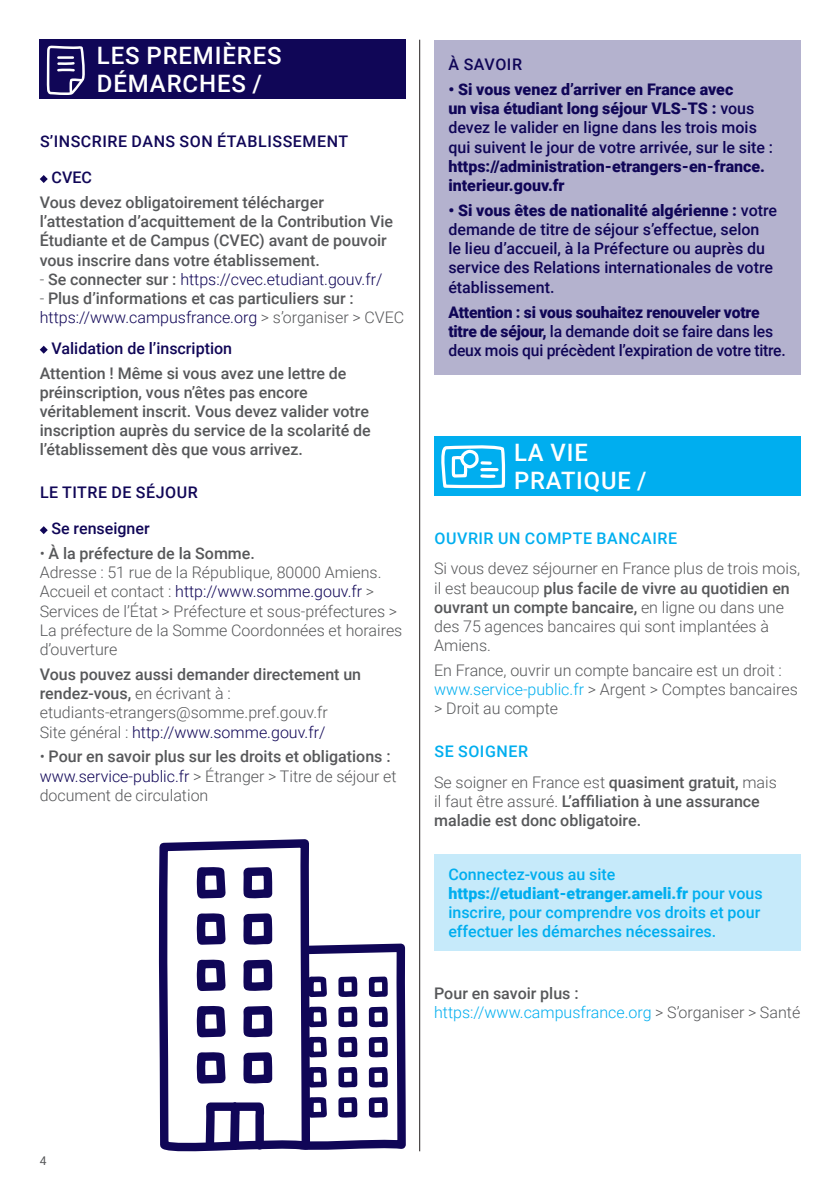
<style>
.page{position:relative;width:840px;height:1191px;background:#fff}
.page>*{position:absolute;margin:0;border:0;box-sizing:border-box;transform-origin:0 0}
.t1{font:500 24px/28px "Roboto";letter-spacing:.035em;color:#fff}
.t2{font:300 16px/19.2px "Roboto";color:#57585a}
.t3{font:500 16px/19.2px "Roboto";color:#57585a}
.t4{font:500 16px/19.2px "Roboto";color:#100657}
.t5{font:500 16px/19.2px "Roboto";color:#00aeef}
.t6{font:300 16px/19.2px "Roboto";color:#00aeef}
.t7{font:900 16px/19.2px "Roboto";color:#100657}
.t8{font:300 16px "Roboto";color:#100657}
.t9{font:500 16px "Roboto";letter-spacing:.035em;color:#100657}
.t10{font:500 16px "Roboto";letter-spacing:.035em;color:#00aeef}
.t11{font:12px "Roboto";color:#57585a}
.s1{color:#57585a}
.s2{font-weight:500;color:#57585a}
.s3{font-weight:300}
.s4{font-weight:300;color:#100657}
.s5{font-weight:500}
.s6{color:#100657}
.s7{font-weight:900}
.s8{color:#00aeef}
.s9{font-weight:500;color:#00aeef}
</style>
<div class="page">
<hr style="left:419px;top:40px;width:1px;height:1111px;background:#231f20">
<div style="left:40px;top:40px;width:365px;height:59px;background:#100657"></div>
<svg style="left:47px;top:46px;width:38px;height:49px"></svg>
<svg style="left:40px;top:175px;width:8px;height:8px"></svg>
<svg style="left:40px;top:346px;width:8px;height:8px"></svg>
<svg style="left:40px;top:526px;width:8px;height:8px"></svg>
<div style="left:434px;top:437px;width:365px;height:59px;background:#00aeef"></div>
<svg style="left:441px;top:445px;width:64px;height:44px"></svg>
<div style="left:434px;top:854px;width:365px;height:96px;background:#c6eafa"></div>
<svg style="left:314px;top:943px;width:92px;height:207px"></svg>
<svg style="left:158px;top:839px;width:156px;height:313px"></svg>
<svg style="left:192px;top:839px;width:85px;height:313px"></svg>
<div style="left:434px;top:40px;width:365px;height:334px;background:#b4b2ce"></div>
<h1 class="t1" style="left:97px;top:41px;width:186px">LES PREMIÈRES<br>DÉMARCHES /</h1>
<p class="t9" style="left:40px;top:130px;width:309px">S’INSCRIRE DANS SON ÉTABLISSEMENT</p>
<p class="t4" style="left:51px;top:167px;width:42px">CVEC</p>
<p class="t3" style="left:40px;top:192px;width:354px">Vous devez obligatoirement télécharger l’attestation d’acquittement de la Contribution Vie Étudiante et de Campus (CVEC) avant de pouvoir vous inscrire dans votre établissement.</p>
<p class="t8" style="left:40px;top:268px;width:344px"><span class="s1">-</span> <span class="s2">Se connecter sur :</span> https://cvec.etudiant.gouv.fr/</p>
<p class="t3" style="left:40px;top:288px;width:366px"><span class="s3">-</span> Plus d’informations et cas particuliers sur : <span class="s4">https://www.campusfrance.org</span> <span class="s3">&gt; s’organiser &gt; CVEC</span></p>
<p class="t4" style="left:51px;top:338px;width:182px">Validation de l’inscription</p>
<p class="t3" style="left:40px;top:363px;width:332px">Attention ! Même si vous avez une lettre de préinscription, vous n’êtes pas encore véritablement inscrit. Vous devez valider votre inscription auprès du service de la scolarité́de l’établissement dès que vous arrivez.</p>
<p class="t9" style="left:40px;top:481px;width:159px">LE TITRE DE SÉJOUR</p>
<p class="t4" style="left:51px;top:518px;width:100px">Se renseigner</p>
<p class="t2" style="left:40px;top:543px;width:364px">• <span class="s5">À la préfecture de la Somme.<br></span>Adresse : 51 rue de la République, 80000 Amiens.<br>Accueil et contact : <span class="s6">http://www.somme.gouv.fr</span> &gt; Services de l’État &gt; Préfecture et sous-préfectures &gt; La préfecture de la Somme Coordonnées et horaires d’ouverture</p>
<p class="t2" style="left:40px;top:664px;width:323px"><span class="s5">Vous pouvez aussi demander directement un rendez-vous,</span> en écrivant à : etudiants-etrangers@somme.pref.gouv.fr<br>Site général : <span class="s6">http://www.somme.gouv.fr/</span></p>
<p class="t2" style="left:40px;top:746px;width:358px">• <span class="s5">Pour en savoir plus sur les droits et obligations : </span><span class="s6">www.service-public.fr</span> &gt; Étranger &gt; Titre de séjour et document de circulation</p>
<p class="t4" style="left:448px;top:54px;width:75px">À SAVOIR</p>
<p class="t4" style="left:448px;top:79px;width:326px"><span class="s7">• Si vous venez d’arriver en France avec<br>un visa étudiant long séjour VLS-TS :</span> vous devez le valider en ligne dans les trois mois qui suivent le jour de votre arrivée, sur le site :</p>
<p class="t7" style="left:448px;top:156px;width:318px">https://administration-etrangers-en-france. interieur.gouv.fr</p>
<p class="t4" style="left:448px;top:200px;width:330px"><span class="s7">• Si vous êtes de nationalité algérienne :</span> votre demande de titre de séjour s’effectue, selon<br>le lieu d’accueil, à la Préfecture ou auprès du service des Relations internationales de votre établissement.</p>
<p class="t4" style="left:448px;top:302px;width:339px"><span class="s7">Attention : si vous souhaitez renouveler votre titre de séjour,</span> la demande doit se faire dans les deux mois qui précèdent l’expiration de votre titre.</p>
<h1 class="t1" style="left:513px;top:438px;width:134px">LA VIE<br>PRATIQUE /</h1>
<p class="t10" style="left:434px;top:527px;width:244px">OUVRIR UN COMPTE BANCAIRE</p>
<p class="t2" style="left:434px;top:558px;width:367px">Si vous devez séjourner en France plus de trois mois, il est beaucoup <span class="s5">plus facile de vivre au quotidien en ouvrant un compte bancaire,</span> en ligne ou dans une des 75 agences bancaires qui sont implantées à Amiens.</p>
<p class="t2" style="left:434px;top:660px;width:365px">En France, ouvrir un compte bancaire est un droit : <span class="s8">www.service-public.fr</span> &gt; Argent &gt; Comptes bancaires &gt; Droit au compte</p>
<p class="t2" style="left:434px;top:735px;width:344px;line-height:30.6px"><span class="s9">SE SOIGNER<br></span>Se soigner en France est <span class="s5">quasiment gratuit,</span> mais</p>
<p class="t3" style="left:434px;top:791px;width:327px"><span class="s3">il faut être assuré.</span> L’affiliation à une assurance maladie est donc obligatoire.</p>
<p class="t5" style="left:448px;top:864px;width:315px">Connectez-vous au site <span class="s7">https://etudiant-etranger.ameli.fr</span> pour vous inscrire, pour comprendre vos droits et pour effectuer les démarches nécessaires.</p>
<p class="t6" style="left:434px;top:983px;width:367px"><span class="s2">Pour en savoir plus :<br></span>https://www.campusfrance.org <span class="s1">&gt; S’organiser &gt; Santé</span></p>
<p class="t11" style="left:40px;top:1152px;width:8px">4</p>
</div>
